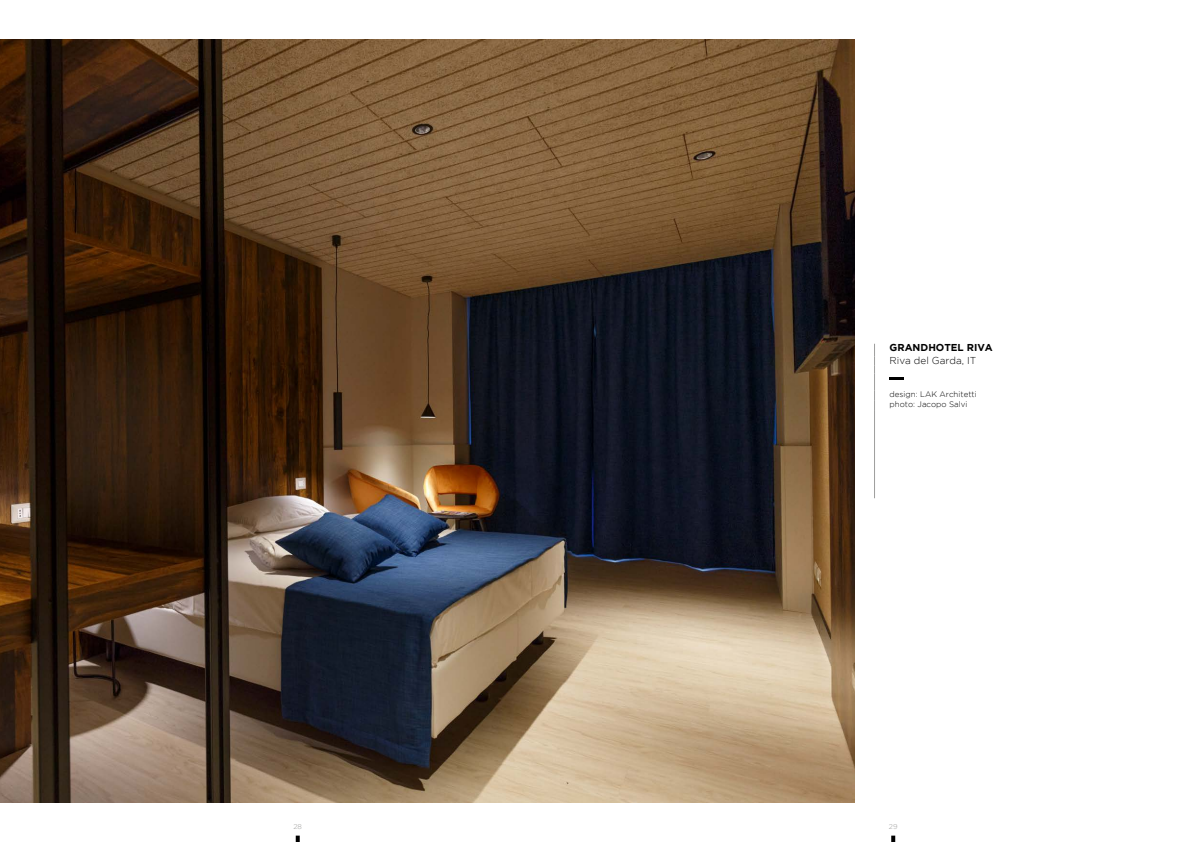
<style>
.page{position:relative;width:1191px;height:842px;background:#fff}
.page>*{position:absolute;margin:0;border:0;box-sizing:border-box;transform-origin:0 0}
.t1{font:300 10px "Gotham";color:#000}
.t2{font:700 10px "Gotham";color:#000}
.t3{font:300 8px/10.1px "Gotham";color:#000}
.t4{font:300 7px "Gotham";color:#9d9d9c}
</style>
<div class="page">
<img style="left:0;top:40px;width:854px;height:762px">
<svg style="left:874px;top:344px;width:1px;height:67px"></svg>
<hr style="left:874px;top:411px;width:1px;height:87px;background:#9d9d9c">
<hr style="left:889px;top:377px;width:14px;height:3px;background:#000">
<svg style="left:296px;top:836px;width:4px;height:6px"></svg>
<svg style="left:891px;top:836px;width:4px;height:6px"></svg>
<p class="t2" style="left:889px;top:342px;width:105px">GRANDHOTEL RIVA</p>
<p class="t1" style="left:889px;top:355px;width:88px">Riva del Garda, IT</p>
<p class="t3" style="left:889px;top:389px;width:89px">design: LAK Architetti photo: Jacopo Salvi</p>
<p class="t4" style="left:293px;top:823px;width:10px">28</p>
<p class="t4" style="left:889px;top:823px;width:10px">29</p>
</div>
